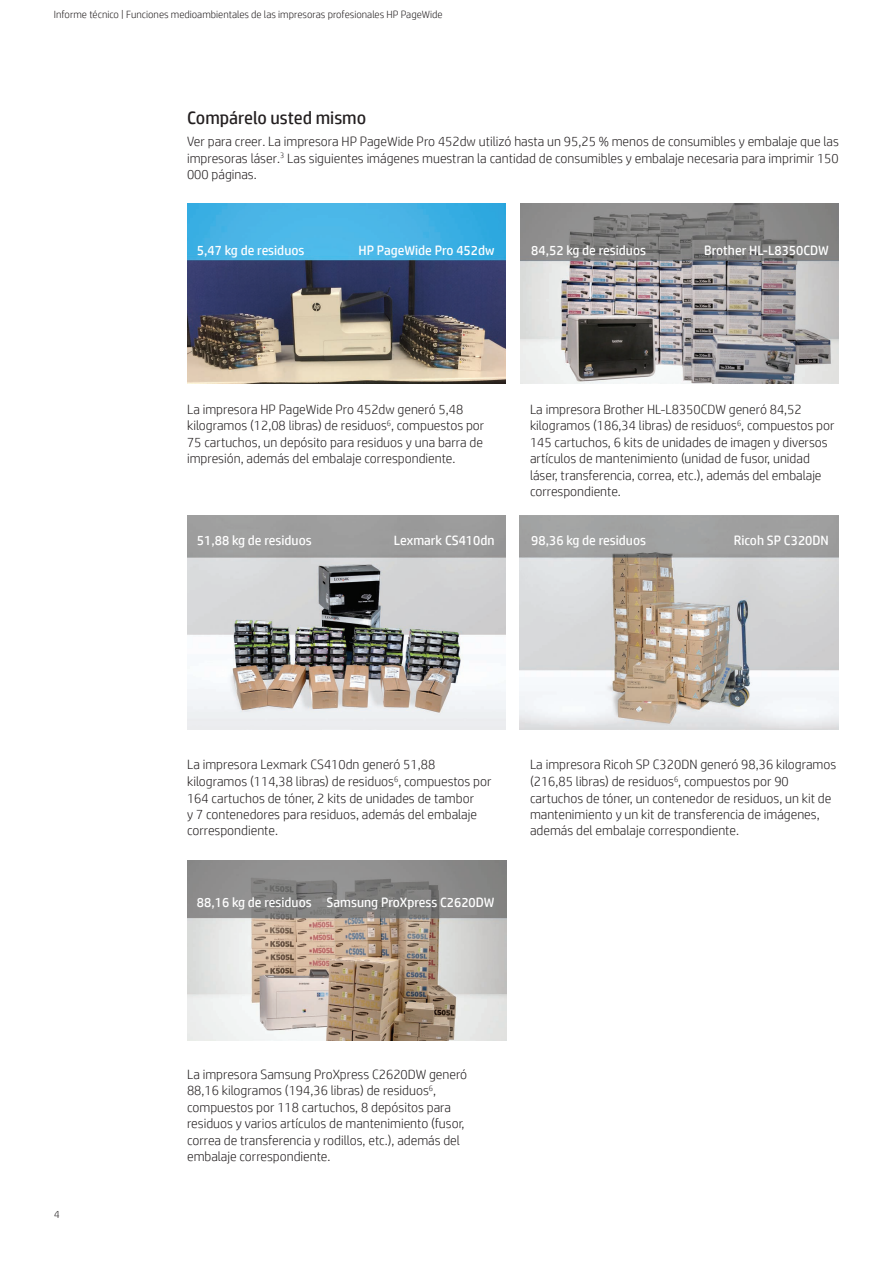
<style>
.page{position:relative;width:893px;height:1263px;background:#fff}
.page>*{position:absolute;margin:0;border:0;box-sizing:border-box;transform-origin:0 0}
.t1{font:18px "HP Simplified";color:#231f20}
.t2{font:300 13.5px/16.5px "HP Simplified";color:#231f20}
.t3{font:13.5px "HP Simplified";color:#fff}
.t4{font:300 10.5px "HP Simplified";color:#231f20}
</style>
<div class="page">
<img style="left:187px;top:204px;width:319px;height:179px">
<img style="left:520px;top:204px;width:319px;height:179px">
<img style="left:187px;top:516px;width:319px;height:213px">
<img style="left:520px;top:516px;width:319px;height:213px">
<img style="left:187px;top:861px;width:319px;height:179px">
<p class="t4" style="left:54px;top:7px;width:390px">Informe técnico | Funciones medioambientales de las impresoras profesionales HP PageWide</p>
<h1 class="t1" style="left:187px;top:106px;width:181px">Compárelo usted mismo</h1>
<p class="t2" style="left:187px;top:133px;width:653px;text-align:justify">Ver para creer. La impresora HP PageWide Pro 452dw utilizó hasta un 95,25 % menos de consumibles y embalaje que las impresoras láser.<sup>3</sup> Las siguientes imágenes muestran la cantidad de consumibles y embalaje necesaria para imprimir 150<br>000 páginas.</p>
<p class="t3" style="left:197px;top:241px;width:109px">5,47 kg de residuos</p>
<p class="t3" style="left:358px;top:241px;width:138px">HP PageWide Pro 452dw</p>
<p class="t3" style="left:531px;top:241px;width:116px">84,52 kg de residuos</p>
<p class="t3" style="left:704px;top:241px;width:126px">Brother HL-L8350CDW</p>
<p class="t2" style="left:187px;top:400px;width:299px">La impresora HP PageWide Pro 452dw generó 5,48 kilogramos (12,08 libras) de residuos<sup>6</sup>, compuestos por 75 cartuchos, un depósito para residuos y una barra de impresión, además del embalaje correspondiente.</p>
<p class="t2" style="left:530px;top:400px;width:306px">La impresora Brother HL-L8350CDW generó 84,52 kilogramos (186,34 libras) de residuos<sup>6</sup>, compuestos por 145 cartuchos, 6 kits de unidades de imagen y diversos artículos de mantenimiento (unidad de fusor, unidad láser, transferencia, correa, etc.), además del embalaje correspondiente.</p>
<p class="t3" style="left:197px;top:531px;width:116px">51,88 kg de residuos</p>
<p class="t3" style="left:394px;top:531px;width:102px">Lexmark CS410dn</p>
<p class="t3" style="left:531px;top:531px;width:116px">98,36 kg de residuos</p>
<p class="t3" style="left:734px;top:531px;width:97px">Ricoh SP C320DN</p>
<p class="t2" style="left:187px;top:756px;width:306px">La impresora Lexmark CS410dn generó 51,88 kilogramos (114,38 libras) de residuos<sup>6</sup>, compuestos por 164 cartuchos de tóner, 2 kits de unidades de tambor<br>y 7 contenedores para residuos, además del embalaje correspondiente.</p>
<p class="t2" style="left:530px;top:756px;width:308px">La impresora Ricoh SP C320DN generó 98,36 kilogramos (216,85 libras) de residuos<sup>6</sup>, compuestos por 90 cartuchos de tóner, un contenedor de residuos, un kit de mantenimiento y un kit de transferencia de imágenes, además del embalaje correspondiente.</p>
<p class="t3" style="left:197px;top:893px;width:299px">88,16 kg de residuos Samsung ProXpress C2620DW</p>
<p class="t4" style="left:54px;top:1207px;width:7px">4</p>
<p class="t2" style="left:187px;top:1065px;width:282px">La impresora Samsung ProXpress C2620DW generó 88,16 kilogramos (194,36 libras) de residuos<sup>6</sup>, compuestos por 118 cartuchos, 8 depósitos para residuos y varios artículos de mantenimiento (fusor, correa de transferencia y rodillos, etc.), además del embalaje correspondiente.</p>
</div>
